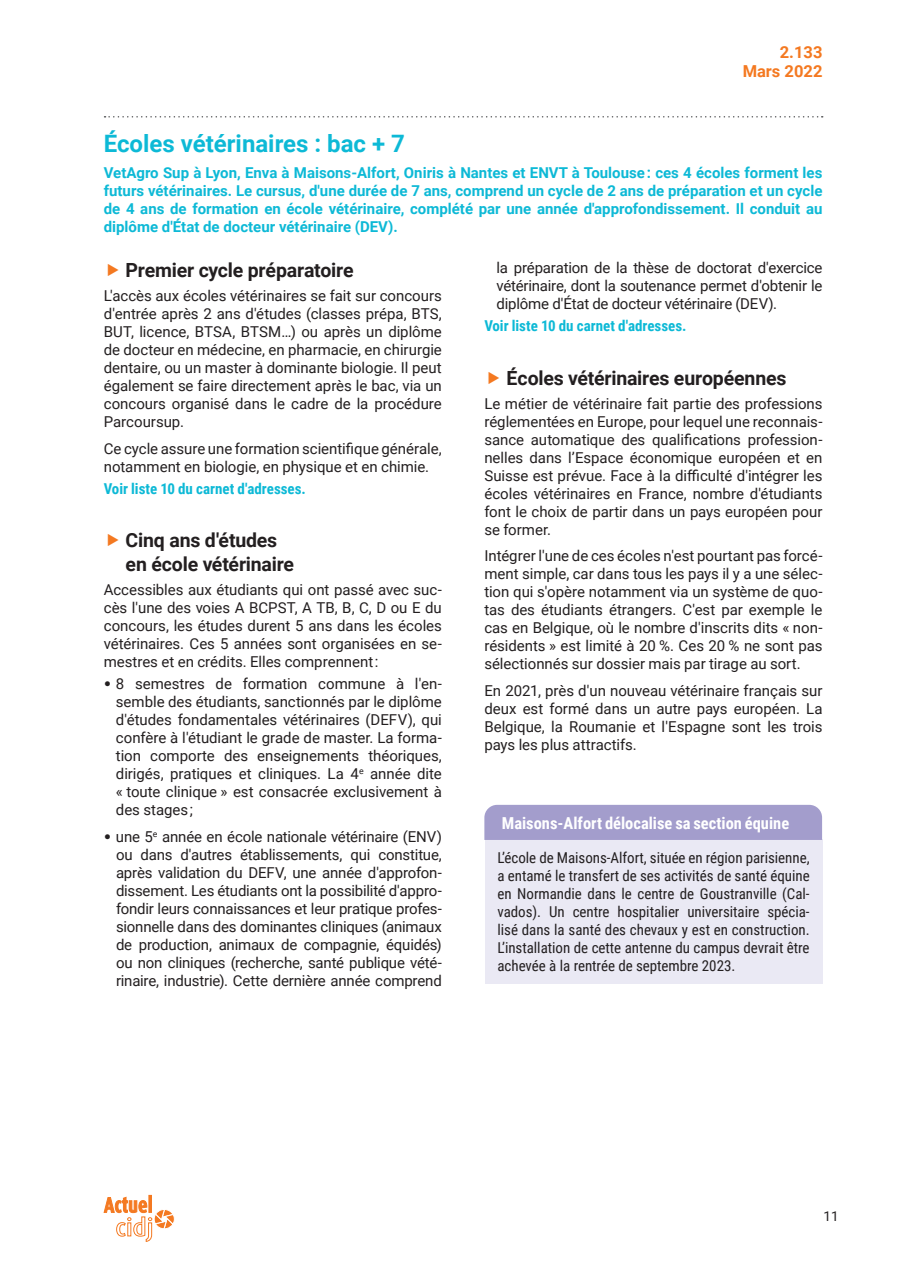
<style>
.page{position:relative;width:905px;height:1275px;background:#fff}
.page>*{position:absolute;margin:0;border:0;box-sizing:border-box;transform-origin:0 0}
.t1{font:700 24px "Roboto";color:#0db9d6}
.t2{font:700 19.5px/23.4px "Roboto";letter-spacing:-.01em;color:#231f20}
.t3{font:700 16.5px "Roboto Condensed";color:#fff}
.t4{font:700 16.5px/19.8px "Roboto";color:#f47921;text-align:right}
.t5{font:15px/18px "Roboto";letter-spacing:-.005em;color:#231f20;text-align:justify}
.t6{font:15px/18px "Roboto Condensed";letter-spacing:-.005em;color:#231f20;text-align:justify}
.t7{font:700 15px/18px "Roboto";color:#0db9d6;text-align:justify}
.t8{font:700 15px "Roboto Condensed";color:#0db9d6}
.t9{font:13.5px "Roboto";color:#231f20}
.s1{font-family:"Arial";font-weight:900}
</style>
<div class="page">
<svg style="left:103px;top:1195px;width:72px;height:47px"></svg>
<svg style="left:105px;top:116px;width:718px;height:2px"></svg>
<div style="left:485px;top:839px;width:337px;height:145px;background:#eae9f4"></div>
<div style="left:484px;top:805px;width:338px;height:35px;background:#a39dcc"></div>
<p class="t4" style="left:743px;top:41px;width:81px">2.133<br>Mars 2022</p>
<h1 class="t1" style="left:104px;top:126px;width:303px">Écoles vétérinaires : bac + 7</h1>
<p class="t7" style="left:104px;top:163px;width:720px">VetAgro Sup à Lyon, Enva à Maisons-Alfort, Oniris à Nantes et ENVT à Toulouse : ces 4 écoles forment les futurs vétérinaires. Le cursus, d'une durée de 7 ans, comprend un cycle de 2 ans de préparation et un cycle de 4 ans de formation en école vétérinaire, complété par une année d'approfondissement. Il conduit au diplôme d'État de docteur vétérinaire (DEV).</p>
<h2 class="t2" style="left:126px;top:257px;width:230px">Premier cycle préparatoire</h2>
<p class="t5" style="left:104px;top:286px;width:340px">L'accès aux écoles vétérinaires se fait sur concours d'entrée après 2 ans d'études (classes prépa, BTS, BUT, licence, BTSA, BTSM…) ou après un diplôme de docteur en médecine, en pharmacie, en chirurgie dentaire, ou un master à dominante biologie. Il peut également se faire directement après le bac, via un concours organisé dans le cadre de la procédure Parcoursup.</p>
<p class="t5" style="left:104px;top:439px;width:340px">Ce cycle assure une formation scientifique générale, notamment en biologie, en physique et en chimie.</p>
<p class="t8" style="left:104px;top:478px;width:203px">Voir liste 10 du carnet d'adresses.</p>
<h2 class="t2" style="left:126px;top:528px;width:170px">Cinq ans d'études en école vétérinaire</h2>
<p class="t5" style="left:104px;top:580px;width:340px">Accessibles aux étudiants qui ont passé avec suc&shy;cès l'une des voies A BCPST, A TB, B, C, D ou E du concours, les études durent 5 ans dans les écoles vétérinaires. Ces 5 années sont organisées en se&shy;mestres et en crédits. Elles comprennent :</p>
<p class="t5" style="left:116px;top:674px;width:327px;text-indent:-12px"><span class="s1">•</span> 8 semestres de formation commune à l'en&shy;semble des étudiants, sanctionnés par le diplôme d'études fondamentales vétérinaires (DEFV), qui confère à l'étudiant le grade de master. La forma&shy;tion comporte des enseignements théoriques, dirigés, pratiques et cliniques. La 4<sup>e</sup> année dite « toute clinique » est consacrée exclusivement à des stages ;</p>
<p class="t5" style="left:116px;top:827px;width:327px;text-indent:-12px"><span class="s1">•</span> une 5<sup>e</sup> année en école nationale vétérinaire (ENV) ou dans d'autres établissements, qui constitue, après validation du DEFV, une année d'approfon&shy;dissement. Les étudiants ont la possibilité d'appro&shy;fondir leurs connaissances et leur pratique profes&shy;sionnelle dans des dominantes cliniques (animaux de production, animaux de compagnie, équidés) ou non cliniques (recherche, santé publique vété&shy;rinaire, industrie). Cette dernière année comprend</p>
<p class="t5" style="left:497px;top:258px;width:327px">la préparation de la thèse de doctorat d'exercice vétérinaire, dont la soutenance permet d'obtenir le diplôme d'État de docteur vétérinaire (DEV).</p>
<p class="t8" style="left:484px;top:315px;width:203px">Voir liste 10 du carnet d'adresses.</p>
<h2 class="t2" style="left:507px;top:365px;width:281px">Écoles vétérinaires européennes</h2>
<p class="t5" style="left:484px;top:394px;width:340px">Le métier de vétérinaire fait partie des professions réglementées en Europe, pour lequel une reconnais&shy;sance automatique des qualifications profession&shy;nelles dans l’Espace économique européen et en Suisse est prévue. Face à la difficulté d'intégrer les écoles vétérinaires en France, nombre d'étudiants font le choix de partir dans un pays européen pour se former.</p>
<p class="t5" style="left:484px;top:546px;width:340px">Intégrer l'une de ces écoles n'est pourtant pas forcé&shy;ment simple, car dans tous les pays il y a une sélec&shy;tion qui s'opère notamment via un système de quo&shy;tas des étudiants étrangers. C'est par exemple le cas en Belgique, où le nombre d'inscrits dits « non&shy;résidents » est limité à 20 %. Ces 20 % ne sont pas sélectionnés sur dossier mais par tirage au sort.</p>
<p class="t5" style="left:484px;top:681px;width:340px">En 2021, près d'un nouveau vétérinaire français sur deux est formé dans un autre pays européen. La Belgique, la Roumanie et l'Espagne sont les trois pays les plus attractifs.</p>
<p class="t3" style="left:502px;top:811px;width:289px">Maisons-Alfort délocalise sa section équine</p>
<p class="t6" style="left:497px;top:848px;width:314px">L’école de Maisons-Alfort, située en région parisienne, a entamé le transfert de ses activités de santé équine en Normandie dans le centre de Goustranville (Cal&shy;vados). Un centre hospitalier universitaire spécia&shy;lisé dans la santé des chevaux y est en construction.<br>L’installation de cette antenne du campus devrait être achevée à la rentrée de septembre 2023.</p>
<p class="t9" style="left:823px;top:1206px;width:17px">11</p>
</div>
